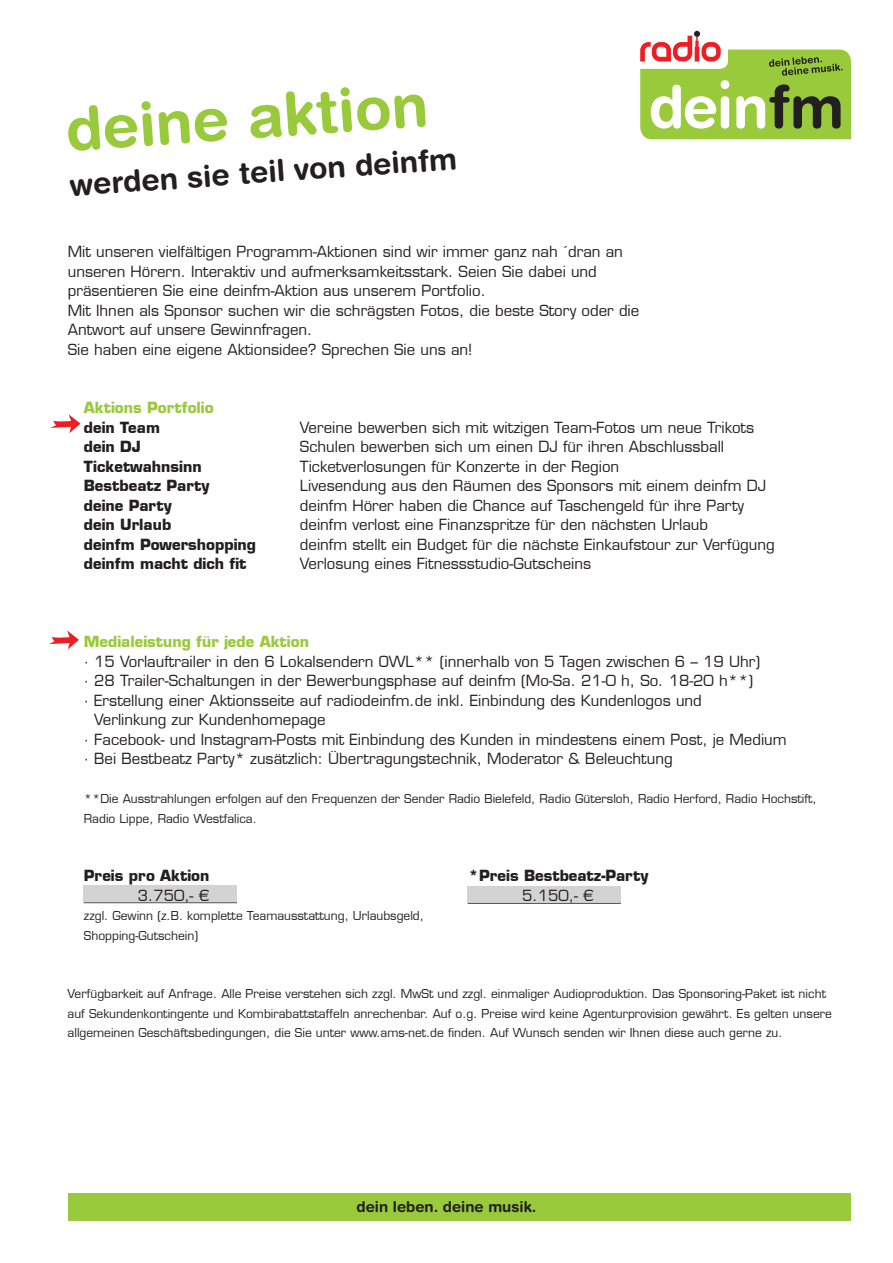
<style>
.page{position:relative;width:893px;height:1263px;background:#fff}
.page>*{position:absolute;margin:0;border:0;box-sizing:border-box;transform-origin:0 0}
.t1{font:700 60px "Helvetica Rounded";color:#99ca3b}
.t2{font:700 30px "Helvetica Rounded";color:#231f20}
.t3{font:15px/19.5px "Eurostile LT";color:#231f20}
.t4{font:700 15px "Eurostile LT";color:#231f20}
.t5{font:700 15px "Eurostile LT";color:#99ca3b}
.t6{font:700 15px "Helvetica Rounded";color:#231f20}
.t7{font:12px/19.5px "Eurostile LT";color:#231f20}
</style>
<div class="page">
<div style="left:84px;top:886px;width:153px;height:17px;background:#d3d3d3"></div>
<hr style="left:84px;top:902px;width:153px;height:1px;background:#57585a">
<div style="left:468px;top:887px;width:153px;height:17px;background:#d3d3d3"></div>
<hr style="left:468px;top:903px;width:153px;height:1px;background:#57585a">
<svg style="left:640px;top:31px;width:211px;height:108px"></svg>
<div style="left:68px;top:1193px;width:782px;height:27px;background:#99ca3b"></div>
<svg style="left:51px;top:414px;width:30px;height:19px"></svg>
<svg style="left:49px;top:630px;width:30px;height:19px"></svg>
<h1 class="t1" style="left:63px;top:93px;width:364px;rotate:-4deg">deine aktion</h1>
<h2 class="t2" style="left:68px;top:167px;width:390px;rotate:-4deg">werden sie teil von deinfm</h2>
<p class="t3" style="left:68px;top:242px;width:573px">Mit unseren vielfältigen Programm-Aktionen sind wir immer ganz nah ´dran an unseren Hörern. Interaktiv und aufmerksamkeitsstark. Seien Sie dabei und präsentieren Sie eine deinfm-Aktion aus unserem Portfolio.<br>Mit Ihnen als Sponsor suchen wir die schrägsten Fotos, die beste Story oder die Antwort auf unsere Gewinnfragen.<br>Sie haben eine eigene Aktionsidee? Sprechen Sie uns an!</p>
<p class="t5" style="left:84px;top:398px;width:131px">Aktions Portfolio</p>
<p class="t4" style="left:84px;top:418px;width:78px">dein Team</p>
<p class="t3" style="left:300px;top:417px;width:456px">Vereine bewerben sich mit witzigen Team-Fotos um neue Trikots</p>
<p class="t4" style="left:84px;top:437px;width:58px">dein DJ</p>
<p class="t3" style="left:300px;top:437px;width:426px">Schulen bewerben sich um einen DJ für ihren Abschlussball</p>
<p class="t4" style="left:84px;top:457px;width:119px">Ticketwahnsinn</p>
<p class="t3" style="left:300px;top:456px;width:321px">Ticketverlosungen für Konzerte in der Region</p>
<p class="t4" style="left:84px;top:476px;width:127px">Bestbeatz Party</p>
<p class="t3" style="left:300px;top:476px;width:468px">Livesendung aus den Räumen des Sponsors mit einem deinfm DJ</p>
<p class="t4" style="left:84px;top:496px;width:89px">deine Party</p>
<p class="t3" style="left:300px;top:495px;width:446px">deinfm Hörer haben die Chance auf Taschengeld für ihre Party</p>
<p class="t4" style="left:84px;top:515px;width:89px">dein Urlaub</p>
<p class="t3" style="left:300px;top:515px;width:410px">deinfm verlost eine Finanzspritze für den nächsten Urlaub</p>
<p class="t4" style="left:84px;top:535px;width:174px">deinfm Powershopping</p>
<p class="t3" style="left:300px;top:534px;width:476px">deinfm stellt ein Budget für die nächste Einkaufstour zur Verfügung</p>
<p class="t4" style="left:84px;top:554px;width:164px">deinfm macht dich fit</p>
<p class="t3" style="left:300px;top:554px;width:293px">Verlosung eines Fitnessstudio-Gutscheins</p>
<p class="t5" style="left:84px;top:632px;width:227px">Medialeistung für jede Aktion</p>
<p class="t3" style="left:84px;top:651px;width:678px">· 15 Vorlauftrailer in den 6 Lokalsendern OWL** (innerhalb von 5 Tagen zwischen 6 – 19 Uhr)</p>
<p class="t3" style="left:84px;top:671px;width:671px">· 28 Trailer-Schaltungen in der Bewerbungsphase auf deinfm (Mo-Sa. 21-0 h, So. 18-20 h**)</p>
<p class="t3" style="left:84px;top:690px;width:619px">· Erstellung einer Aktionsseite auf radiodeinfm.de inkl. Einbindung des Kundenlogos und</p>
<p class="t3" style="left:94px;top:710px;width:233px">Verlinkung zur Kundenhomepage</p>
<p class="t3" style="left:84px;top:729px;width:704px">· Facebook- und Instagram-Posts mit Einbindung des Kunden in mindestens einem Post, je Medium</p>
<p class="t3" style="left:84px;top:749px;width:590px">· Bei Bestbeatz Party* zusätzlich: Übertragungstechnik, Moderator &amp; Beleuchtung</p>
<p class="t7" style="left:84px;top:789px;width:734px">**Die Ausstrahlungen erfolgen auf den Frequenzen der Sender Radio Bielefeld, Radio Gütersloh, Radio Herford, Radio Hochstift,<br>Radio Lippe, Radio Westfalica.</p>
<p class="t4" style="left:84px;top:866px;width:127px">Preis pro Aktion</p>
<p class="t3" style="left:138px;top:885px;width:73px">3.750,- €</p>
<p class="t7" style="left:84px;top:906px;width:342px">zzgl. Gewinn (z.B. komplette Teamausstattung, Urlaubsgeld,<br>Shopping-Gutschein)</p>
<p class="t4" style="left:468px;top:866px;width:182px">*Preis Bestbeatz-Party</p>
<p class="t3" style="left:522px;top:885px;width:73px">5.150,- €</p>
<p class="t7" style="left:68px;top:984px;width:766px">Verfügbarkeit auf Anfrage. Alle Preise verstehen sich zzgl. MwSt und zzgl. einmaliger Audioproduktion. Das Sponsoring-Paket ist nicht auf Sekundenkontingente und Kombirabattstaffeln anrechenbar. Auf o.g. Preise wird keine Agenturprovision gewährt. Es gelten unsere allgemeinen Geschäftsbedingungen, die Sie unter www.ams-net.de finden. Auf Wunsch senden wir Ihnen diese auch gerne zu.</p>
<p class="t6" style="left:357px;top:1197px;width:181px">dein leben. deine musik.</p>
</div>
